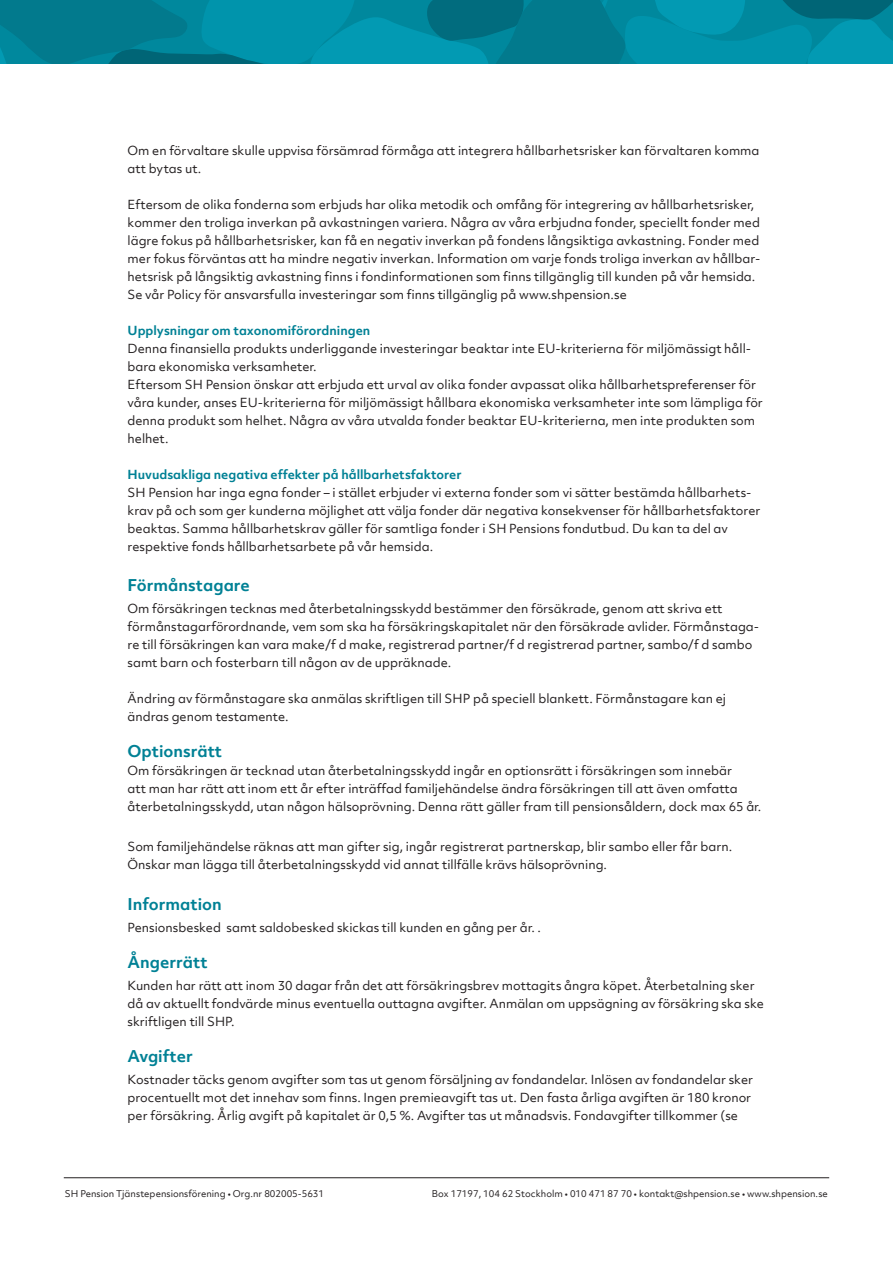
<style>
.page{position:relative;width:893px;height:1263px;background:#fff}
.page>*{position:absolute;margin:0;border:0;box-sizing:border-box;transform-origin:0 0}
.Brödtext_8_12_pkt_vänsterjusterad{font:700 15.6px "Objektiv Mk 2";color:#008195}
.Brödtext_8_12_pkt_vänsterjusterad-2{font:12px/18px "Objektiv Mk 2";color:#231f20}
.Brödtext_8_12_pkt_blankett{font:12px/18px "Objektiv Mk 2";color:#231f20}
.Brödtext_8_12_pkt_blankett-2{font:700 12px "Objektiv Mk 2";color:#008195}
.t1{font:9px "Objektiv Mk 2";color:#231f20}
</style>
<div class="page">
<svg style="left:0;top:0;width:893px;height:64px"></svg>
<hr style="left:64px;top:1177px;width:765px;height:1px;background:#231f20">
<p class="Brödtext_8_12_pkt_blankett" style="left:128px;top:141px;width:633px">Om en förvaltare skulle uppvisa försämrad förmåga att integrera hållbarhetsrisker kan förvaltaren komma att bytas ut.</p>
<p class="Brödtext_8_12_pkt_blankett" style="left:128px;top:195px;width:634px">Eftersom de olika fonderna som erbjuds har olika metodik och omfång för integrering av hållbarhetsrisker, kommer den troliga inverkan på avkastningen variera. Några av våra erbjudna fonder, speciellt fonder med lägre fokus på hållbarhetsrisker, kan få en negativ inverkan på fondens långsiktiga avkastning. Fonder med mer fokus förväntas att ha mindre negativ inverkan. Information om varje fonds troliga inverkan av hållbar&shy;hetsrisk på långsiktig avkastning finns i fondinformationen som finns tillgänglig till kunden på vår hemsida.</p>
<p class="Brödtext_8_12_pkt_blankett" style="left:128px;top:285px;width:501px">Se vår Policy för ansvarsfulla investeringar som finns tillgänglig på www.shpension.se</p>
<p class="Brödtext_8_12_pkt_blankett-2" style="left:128px;top:322px;width:244px">Upplysningar om taxonomiförordningen</p>
<p class="Brödtext_8_12_pkt_blankett" style="left:128px;top:339px;width:625px">Denna finansiella produkts underliggande investeringar beaktar inte EU-kriterierna för miljömässigt håll&shy;bara ekonomiska verksamheter.</p>
<p class="Brödtext_8_12_pkt_blankett" style="left:128px;top:375px;width:637px">Eftersom SH Pension önskar att erbjuda ett urval av olika fonder avpassat olika hållbarhetspreferenser för våra kunder, anses EU-kriterierna för miljömässigt hållbara ekonomiska verksamheter inte som lämpliga för denna produkt som helhet. Några av våra utvalda fonder beaktar EU-kriterierna, men inte produkten som helhet.</p>
<p class="Brödtext_8_12_pkt_blankett-2" style="left:128px;top:466px;width:336px">Huvudsakliga negativa effekter på hållbarhetsfaktorer</p>
<p class="Brödtext_8_12_pkt_vänsterjusterad-2" style="left:128px;top:483px;width:634px">SH Pension har inga egna fonder – i stället erbjuder vi externa fonder som vi sätter bestämda hållbarhets&shy;krav på och som ger kunderna möjlighet att välja fonder där negativa konsekvenser för hållbarhetsfaktorer beaktas. Samma hållbarhetskrav gäller för samtliga fonder i SH Pensions fondutbud. Du kan ta del av respektive fonds hållbarhetsarbete på vår hemsida.</p>
<p class="Brödtext_8_12_pkt_vänsterjusterad" style="left:128px;top:574px;width:124px">Förmånstagare</p>
<p class="Brödtext_8_12_pkt_vänsterjusterad-2" style="left:128px;top:599px;width:633px">Om försäkringen tecknas med återbetalningsskydd bestämmer den försäkrade, genom att skriva ett förmånstagarförordnande, vem som ska ha försäkringskapitalet när den försäkrade avlider. Förmånstaga&shy;re till försäkringen kan vara make/f d make, registrerad partner/f d registrerad partner, sambo/f d sambo samt barn och fosterbarn till någon av de uppräknade.</p>
<p class="Brödtext_8_12_pkt_vänsterjusterad-2" style="left:128px;top:689px;width:600px">Ändring av förmånstagare ska anmälas skriftligen till SHP på speciell blankett. Förmånstagare kan ej ändras genom testamente.</p>
<p class="Brödtext_8_12_pkt_vänsterjusterad" style="left:128px;top:740px;width:96px">Optionsrätt</p>
<p class="Brödtext_8_12_pkt_vänsterjusterad-2" style="left:128px;top:761px;width:635px">Om försäkringen är tecknad utan återbetalningsskydd ingår en optionsrätt i försäkringen som innebär<br>att man har rätt att inom ett år efter inträffad familjehändelse ändra försäkringen till att även omfatta återbetalningsskydd, utan någon hälsoprövning. Denna rätt gäller fram till pensionsåldern, dock max 65 år.</p>
<p class="Brödtext_8_12_pkt_vänsterjusterad-2" style="left:128px;top:838px;width:606px">Som familjehändelse räknas att man gifter sig, ingår registrerat partnerskap, blir sambo eller får barn.<br>Önskar man lägga till återbetalningsskydd vid annat tillfälle krävs hälsoprövning.</p>
<p class="Brödtext_8_12_pkt_vänsterjusterad" style="left:128px;top:893px;width:96px">Information</p>
<p class="Brödtext_8_12_pkt_vänsterjusterad-2" style="left:128px;top:918px;width:415px">Pensionsbesked samt saldobesked skickas till kunden en gång per år. .</p>
<p class="Brödtext_8_12_pkt_vänsterjusterad" style="left:128px;top:951px;width:81px">Ångerrätt</p>
<p class="Brödtext_8_12_pkt_vänsterjusterad-2" style="left:128px;top:976px;width:638px">Kunden har rätt att inom 30 dagar från det att försäkringsbrev mottagits ångra köpet. Återbetalning sker då av aktuellt fondvärde minus eventuella outtagna avgifter. Anmälan om uppsägning av försäkring ska ske skriftligen till SHP.</p>
<p class="Brödtext_8_12_pkt_vänsterjusterad" style="left:128px;top:1045px;width:67px">Avgifter</p>
<p class="Brödtext_8_12_pkt_vänsterjusterad-2" style="left:128px;top:1071px;width:627px">Kostnader täcks genom avgifter som tas ut genom försäljning av fondandelar. Inlösen av fondandelar sker procentuellt mot det innehav som finns. Ingen premieavgift tas ut. Den fasta årliga avgiften är 180 kronor per försäkring. Årlig avgift på kapitalet är 0,5 %. Avgifter tas ut månadsvis. Fondavgifter tillkommer (se</p>
<p class="t1" style="left:65px;top:1187px;width:261px">SH Pension Tjänstepensionsförening • Org.nr 802005-5631</p>
<p class="t1" style="left:432px;top:1187px;width:397px">Box 17197, 104 62 Stockholm • 010 471 87 70 • kontakt@shpension.se • www.shpension.se</p>
</div>
